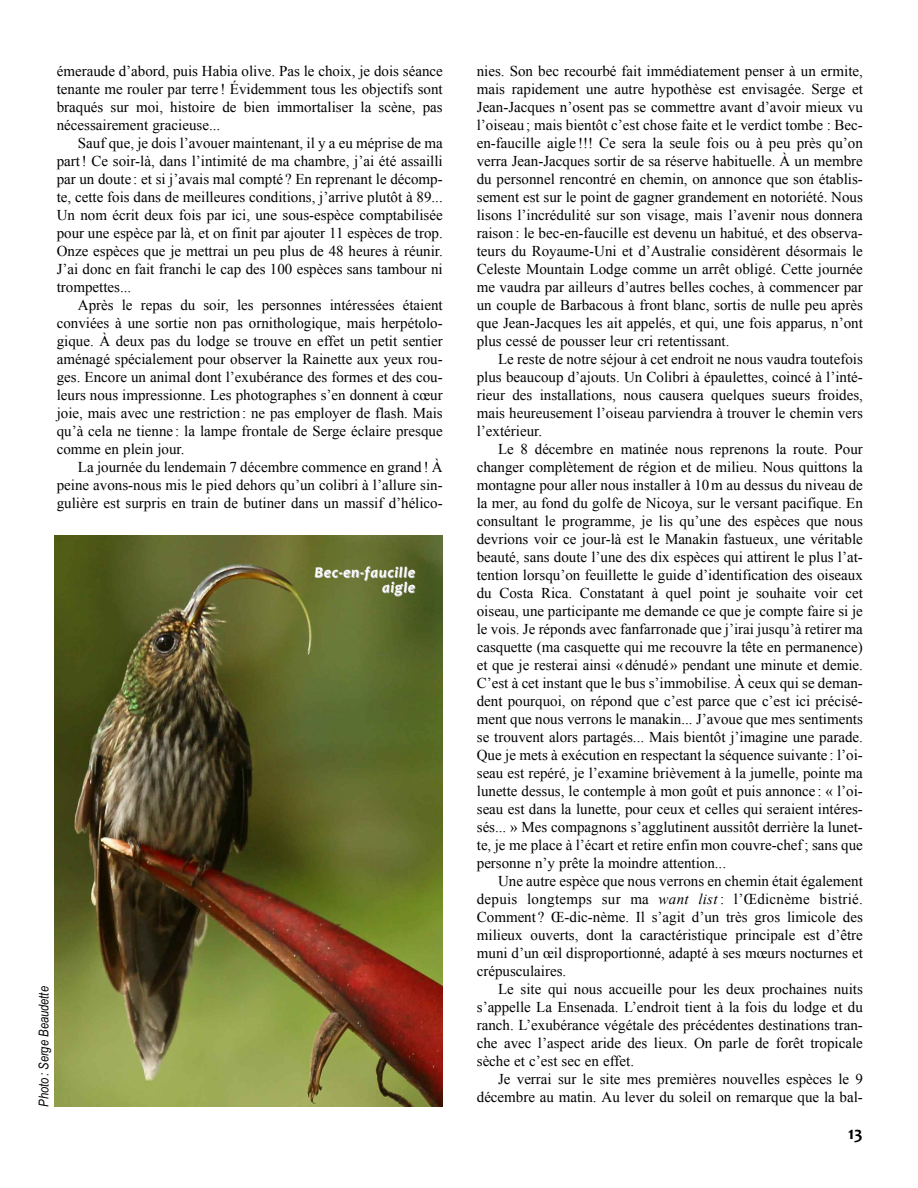
<style>
.page{position:relative;width:918px;height:1188px;background:#fff}
.page>*{position:absolute;margin:0;border:0;box-sizing:border-box;transform-origin:0 0}
.t1{font:700 18px "Candara";color:#000}
.t2{font:15px/18px "Times New Roman";color:#000;text-align:justify}
.t3{font:italic 700 15px/15px "Candara";letter-spacing:.05em;color:#fff;text-align:right}
.t4{font:italic 13.5px "Arial Narrow";color:#000}
.s1{font-style:italic}
</style>
<div class="page">
<img style="left:55px;top:536px;width:387px;height:571px">
<p class="t2" style="left:57px;top:62px;width:388px">émeraude d’abord, puis Habia olive. Pas le choix, je dois séance tenante me rouler par terre ! Évidemment tous les objectifs sont braqués sur moi, histoire de bien immortaliser la scène, pas nécessairement gracieuse...</p>
<p class="t2" style="left:57px;top:134px;width:388px;text-indent:21px">Sauf que, je dois l’avouer maintenant, il y a eu méprise de ma part! Ce soir-là, dans l’intimité de ma chambre, j’ai été assailli par un doute : et si j’avais mal compté ? En reprenant le décomp&shy;te, cette fois dans de meilleures conditions, j’arrive plutôt à 89...<br>Un nom écrit deux fois par ici, une sous-espèce comptabilisée pour une espèce par là, et on finit par ajouter 11 espèces de trop.<br>Onze espèces que je mettrai un peu plus de 48 heures à réunir.<br>J’ai donc en fait franchi le cap des 100 espèces sans tambour ni trompettes...</p>
<p class="t2" style="left:57px;top:296px;width:388px;text-indent:21px">Après le repas du soir, les personnes intéressées étaient conviées à une sortie non pas ornithologique, mais herpétolo&shy;gique. À deux pas du lodge se trouve en effet un petit sentier aménagé spécialement pour observer la Rainette aux yeux rou&shy;ges. Encore un animal dont l’exubérance des formes et des cou&shy;leurs nous impressionne. Les photographes s’en donnent à cœur joie, mais avec une restriction: ne pas employer de flash. Mais qu’à cela ne tienne : la lampe frontale de Serge éclaire presque comme en plein jour.</p>
<p class="t2" style="left:57px;top:458px;width:388px;text-indent:21px">La journée du lendemain 7 décembre commence en grand! À peine avons-nous mis le pied dehors qu’un colibri à l’allure sin&shy;gulière est surpris en train de butiner dans un massif d’hélico-</p>
<p class="t4" style="left:36px;top:1107px;width:122px;rotate:-90deg">Photo : Serge Beaudette</p>
<p class="t3" style="left:314px;top:565px;width:102px">Bec-en-faucille aigle</p>
<p class="t2" style="left:477px;top:62px;width:388px">nies. Son bec recourbé fait immédiatement penser à un ermite, mais rapidement une autre hypothèse est envisagée. Serge et Jean-Jacques n’osent pas se commettre avant d’avoir mieux vu l’oiseau; mais bientôt c’est chose faite et le verdict tombe : Bec&shy;en-faucille aigle !!! Ce sera la seule fois ou à peu près qu’on verra Jean-Jacques sortir de sa réserve habituelle. À un membre du personnel rencontré en chemin, on annonce que son établis&shy;sement est sur le point de gagner grandement en notoriété. Nous lisons l’incrédulité sur son visage, mais l’avenir nous donnera raison: le bec-en-faucille est devenu un habitué, et des observa&shy;teurs du Royaume-Uni et d’Australie considèrent désormais le Celeste Mountain Lodge comme un arrêt obligé. Cette journée me vaudra par ailleurs d’autres belles coches, à commencer par un couple de Barbacous à front blanc, sortis de nulle peu après que Jean-Jacques les ait appelés, et qui, une fois apparus, n’ont plus cessé de pousser leur cri retentissant.</p>
<p class="t2" style="left:477px;top:350px;width:388px;text-indent:21px">Le reste de notre séjour à cet endroit ne nous vaudra toutefois plus beaucoup d’ajouts. Un Colibri à épaulettes, coincé à l’inté&shy;rieur des installations, nous causera quelques sueurs froides, mais heureusement l’oiseau parviendra à trouver le chemin vers l’extérieur.</p>
<p class="t2" style="left:477px;top:440px;width:388px;text-indent:21px">Le 8 décembre en matinée nous reprenons la route. Pour changer complètement de région et de milieu. Nous quittons la montagne pour aller nous installer à 10m au dessus du niveau de la mer, au fond du golfe de Nicoya, sur le versant pacifique. En consultant le programme, je lis qu’une des espèces que nous devrions voir ce jour-là est le Manakin fastueux, une véritable beauté, sans doute l’une des dix espèces qui attirent le plus l’at&shy;tention lorsqu’on feuillette le guide d’identification des oiseaux du Costa Rica. Constatant à quel point je souhaite voir cet oiseau, une participante me demande ce que je compte faire si je le vois. Je réponds avec fanfarronade que j’irai jusqu’à retirer ma casquette (ma casquette qui me recouvre la tête en permanence) et que je resterai ainsi «dénudé» pendant une minute et demie.<br>C’est à cet instant que le bus s’immobilise. À ceux qui se deman&shy;dent pourquoi, on répond que c’est parce que c’est ici précisé&shy;ment que nous verrons le manakin... J’avoue que mes sentiments se trouvent alors partagés... Mais bientôt j’imagine une parade.<br>Que je mets à exécution en respectant la séquence suivante : l’oi&shy;seau est repéré, je l’examine brièvement à la jumelle, pointe ma lunette dessus, le contemple à mon goût et puis annonce : « l’oi&shy;seau est dans la lunette, pour ceux et celles qui seraient intéres&shy;sés... » Mes compagnons s’agglutinent aussitôt derrière la lunet&shy;te, je me place à l’écart et retire enfin mon couvre-chef; sans que personne n’y prête la moindre attention...</p>
<p class="t2" style="left:477px;top:872px;width:388px;text-indent:21px">Une autre espèce que nous verrons en chemin était également depuis longtemps sur ma <span class="s1">want list</span> : l’Œdicnème bistrié.<br>Comment ? Œ-dic-nème. Il s’agit d’un très gros limicole des milieux ouverts, dont la caractéristique principale est d’être muni d’un œil disproportionné, adapté à ses mœurs nocturnes et crépusculaires.</p>
<p class="t2" style="left:477px;top:980px;width:388px;text-indent:21px">Le site qui nous accueille pour les deux prochaines nuits s’appelle La Ensenada. L’endroit tient à la fois du lodge et du ranch. L’exubérance végétale des précédentes destinations tran&shy;che avec l’aspect aride des lieux. On parle de forêt tropicale sèche et c’est sec en effet.</p>
<p class="t2" style="left:477px;top:1070px;width:388px;text-align:right">Je verrai sur le site mes premières nouvelles espèces le 9 décembre au matin. Au lever du soleil on remarque que la bal-</p>
<p class="t1" style="left:848px;top:1122px;width:16px">13</p>
</div>
